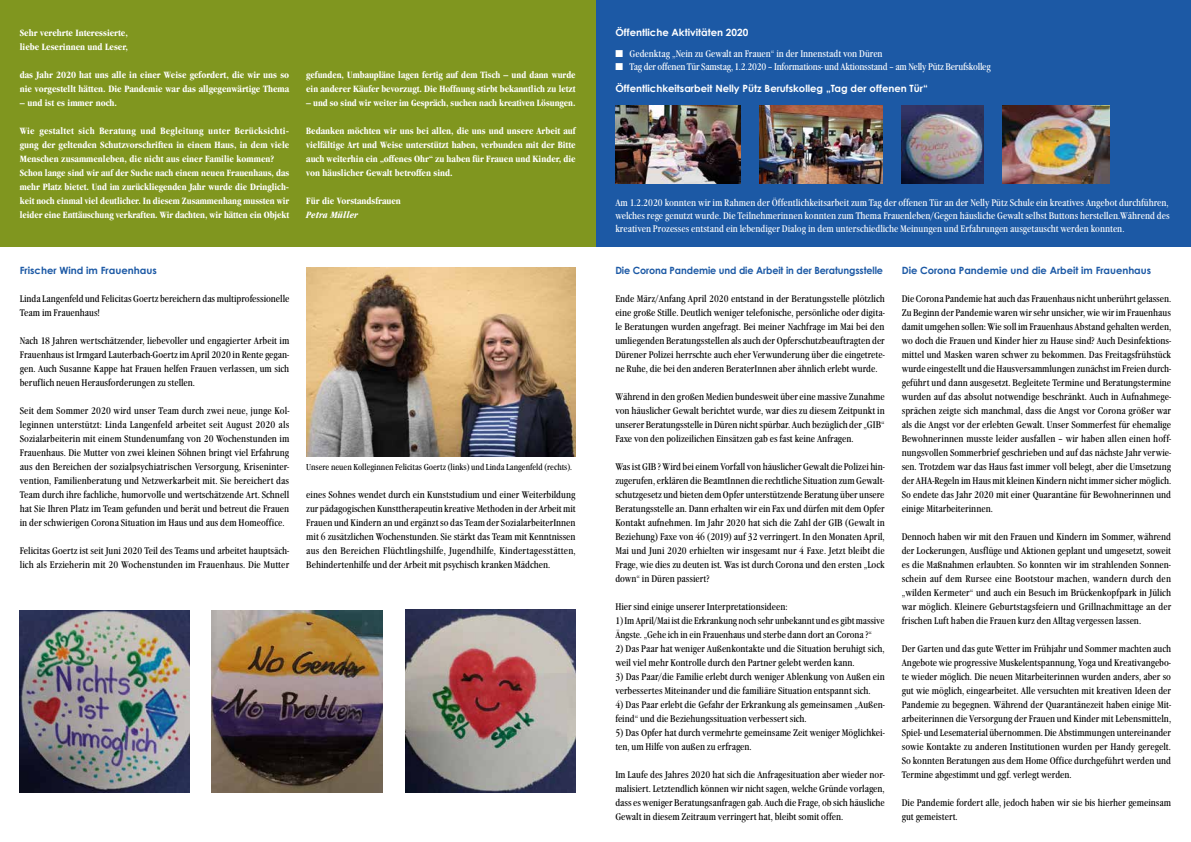
<style>
.page{position:relative;width:1191px;height:842px;background:#fff}
.page>*{position:absolute;margin:0;border:0;box-sizing:border-box;transform-origin:0 0}
.t1{font:10px/14px "Garamond Condensed";color:#000;text-align:justify}
.t2{font:700 condensed 10px/14px "Garamond";color:#fff}
.t3{font:10px/13px "Garamond Condensed";letter-spacing:-.005em;color:#fff;text-align:justify}
.t4{font:700 10px "Century Gothic Std";color:#fff}
.t5{font:700 10px "Century Gothic Std";color:#1c59a5}
.t6{font:700 10px "Century Gothic Std";color:#1c59a5;scale:.96 1}
.t7{font:italic 700 condensed 10px "Garamond";color:#fff}
.t8{font:9px "Garamond Condensed";color:#000}
</style>
<div class="page">
<div style="left:595px;top:0;width:596px;height:246px;background:#1c59a5"></div>
<div style="left:0;top:0;width:595px;height:246px;background:#80961f"></div>
<img style="left:306px;top:267px;width:269px;height:189px">
<img style="left:615px;top:106px;width:125px;height:78px">
<img style="left:759px;top:106px;width:123px;height:78px">
<img style="left:901px;top:106px;width:82px;height:78px">
<img style="left:1002px;top:106px;width:107px;height:78px">
<img style="left:405px;top:610px;width:170px;height:182px">
<img style="left:212px;top:610px;width:170px;height:182px">
<img style="left:20px;top:610px;width:170px;height:182px">
<p class="t2" style="left:20px;top:26px;width:110px">Sehr verehrte Interessierte, liebe Leserinnen und Leser,</p>
<p class="t2" style="left:20px;top:68px;width:271px">das Jahr 2020 hat uns alle in einer Weise gefordert, die wir uns so nie vorgestellt hätten. Die Pandemie war das allgegenwärtige Thema</p>
<p class="t2" style="left:20px;top:96px;width:99px">– und ist es immer noch.</p>
<p class="t2" style="left:20px;top:124px;width:271px">Wie gestaltet sich Beratung und Begleitung unter Berücksichti&shy;gung der geltenden Schutzvorschriften in einem Haus, in dem viele Menschen zusammenleben, die nicht aus einer Familie kommen?<br>Schon lange sind wir auf der Suche nach einem neuen Frauenhaus, das mehr Platz bietet. Und im zurückliegenden Jahr wurde die Dringlich&shy;keit noch einmal viel deutlicher. In diesem Zusammenhang mussten wir leider eine Enttäuschung verkraften. Wir dachten, wir hätten ein Objekt</p>
<p class="t2" style="left:306px;top:68px;width:271px">gefunden, Umbaupläne lagen fertig auf dem Tisch – und dann wurde ein anderer Käufer bevorzugt. Die Hoffnung stirbt bekanntlich zu letzt</p>
<p class="t2" style="left:306px;top:96px;width:271px">– und so sind wir weiter im Gespräch, suchen nach kreativen Lösungen.</p>
<p class="t2" style="left:306px;top:124px;width:271px;text-align:justify">Bedanken möchten wir uns bei allen, die uns und unsere Arbeit auf vielfältige Art und Weise unterstützt haben, verbunden mit der Bitte auch weiterhin ein „offenes Ohr“ zu haben für Frauen und Kinder, die von häuslicher Gewalt betroffen sind.</p>
<p class="t2" style="left:306px;top:194px;width:96px">Für die Vorstandsfrauen</p>
<p class="t7" style="left:306px;top:209px;width:53px">Petra Müller</p>
<p class="t5" style="left:20px;top:264px;width:138px">Frischer Wind im Frauenhaus</p>
<p class="t1" style="left:20px;top:292px;width:271px">Linda Langenfeld und Felicitas Goertz bereichern das multiprofessionelle<br>Team im Frauenhaus!</p>
<p class="t1" style="left:20px;top:334px;width:271px">Nach 18 Jahren wertschätzender, liebevoller und engagierter Arbeit im Frauenhaus ist Irmgard Lauterbach-Goertz im April 2020 in Rente gegan&shy;gen. Auch Susanne Kappe hat Frauen helfen Frauen verlassen, um sich beruflich neuen Herausforderungen zu stellen.</p>
<p class="t1" style="left:20px;top:404px;width:271px">Seit dem Sommer 2020 wird unser Team durch zwei neue, junge Kol&shy;leginnen unterstützt: Linda Langenfeld arbeitet seit August 2020 als Sozialarbeiterin mit einem Stundenumfang von 20 Wochenstunden im Frauenhaus. Die Mutter von zwei kleinen Söhnen bringt viel Erfahrung aus den Bereichen der sozialpsychiatrischen Versorgung, Kriseninter&shy;vention, Familienberatung und Netzwerkarbeit mit. Sie bereichert das Team durch ihre fachliche, humorvolle und wertschätzende Art. Schnell hat Sie Ihren Platz im Team gefunden und berät und betreut die Frauen in der schwierigen Corona Situation im Haus und aus dem Homeoffice.</p>
<p class="t1" style="left:20px;top:544px;width:271px">Felicitas Goertz ist seit Juni 2020 Teil des Teams und arbeitet hauptsäch&shy;lich als Erzieherin mit 20 Wochenstunden im Frauenhaus. Die Mutter</p>
<p class="t8" style="left:306px;top:462px;width:267px">Unsere neuen Kolleginnen Felicitas Goertz (links) und Linda Langenfeld (rechts).</p>
<p class="t1" style="left:306px;top:488px;width:271px">eines Sohnes wendet durch ein Kunststudium und einer Weiterbildung zur pädagogischen Kunsttherapeutin kreative Methoden in der Arbeit mit Frauen und Kindern an und ergänzt so das Team der SozialarbeiterInnen mit 6 zusätzlichen Wochenstunden. Sie stärkt das Team mit Kenntnissen aus den Bereichen Flüchtlingshilfe, Jugendhilfe, Kindertagesstätten, Behindertenhilfe und der Arbeit mit psychisch kranken Mädchen.</p>
<p class="t4" style="left:615px;top:26px;width:134px">Öffentliche Aktivitäten 2020</p>
<p class="t3" style="left:615px;top:47px;width:269px">■ Gedenktag „Nein zu Gewalt an Frauen“ in der Innenstadt von Düren</p>
<p class="t3" style="left:615px;top:60px;width:377px">■ Tag der offenen Tür Samstag, 1.2.2020 – Informations- und Aktionsstand – am Nelly Pütz Berufskolleg</p>
<p class="t4" style="left:615px;top:82px;width:314px">Öffentlichkeitsarbeit Nelly Pütz Berufskolleg „Tag der offenen Tür“</p>
<p class="t3" style="left:615px;top:196px;width:556px">Am 1.2.2020 konnten wir im Rahmen der Öffentlichkeitsarbeit zum Tag der offenen Tür an der Nelly Pütz Schule ein kreatives Angebot durchführen, welches rege genutzt wurde. Die Teilnehmerinnen konnten zum Thema Frauenleben/Gegen häusliche Gewalt selbst Buttons herstellen.Während des kreativen Prozesses entstand ein lebendiger Dialog in dem unterschiedliche Meinungen und Erfahrungen ausgetauscht werden konnten.</p>
<p class="t6" style="left:615px;top:264px;width:280px">Die Corona Pandemie und die Arbeit in der Beratungsstelle</p>
<p class="t1" style="left:615px;top:292px;width:271px">Ende März/Anfang April 2020 entstand in der Beratungsstelle plötzlich eine große Stille. Deutlich weniger telefonische, persönliche oder digita&shy;le Beratungen wurden angefragt. Bei meiner Nachfrage im Mai bei den umliegenden Beratungsstellen als auch der Opferschutzbeauftragten der Dürener Polizei herrschte auch eher Verwunderung über die eingetrete&shy;ne Ruhe, die bei den anderen BeraterInnen aber ähnlich erlebt wurde.</p>
<p class="t1" style="left:615px;top:390px;width:271px">Während in den großen Medien bundesweit über eine massive Zunahme von häuslicher Gewalt berichtet wurde, war dies zu diesem Zeitpunkt in unserer Beratungsstelle in Düren nicht spürbar. Auch bezüglich der „GIB“ Faxe von den polizeilichen Einsätzen gab es fast keine Anfragen.</p>
<p class="t1" style="left:615px;top:460px;width:271px">Was ist GIB ? Wird bei einem Vorfall von häuslicher Gewalt die Polizei hin&shy;zugerufen, erklären die BeamtInnen die rechtliche Situation zum Gewalt&shy;schutzgesetz und bieten dem Opfer unterstützende Beratung über unsere Beratungsstelle an. Dann erhalten wir ein Fax und dürfen mit dem Opfer Kontakt aufnehmen. Im Jahr 2020 hat sich die Zahl der GIB (Gewalt in Beziehung) Faxe von 46 (2019) auf 32 verringert. In den Monaten April, Mai und Juni 2020 erhielten wir insgesamt nur 4 Faxe. Jetzt bleibt die Frage, wie dies zu deuten ist. Was ist durch Corona und den ersten „Lock down“ in Düren passiert?</p>
<p class="t1" style="left:615px;top:600px;width:174px">Hier sind einige unserer Interpretationsideen:</p>
<p class="t1" style="left:615px;top:614px;width:271px">1) Im April/Mai ist die Erkrankung noch sehr unbekannt und es gibt massive<br>Ängste. „Gehe ich in ein Frauenhaus und sterbe dann dort an Corona ?“</p>
<p class="t1" style="left:615px;top:642px;width:271px">2) Das Paar hat weniger Außenkontakte und die Situation beruhigt sich, weil viel mehr Kontrolle durch den Partner gelebt werden kann.</p>
<p class="t1" style="left:615px;top:670px;width:271px">3) Das Paar/die Familie erlebt durch weniger Ablenkung von Außen ein verbessertes Miteinander und die familiäre Situation entspannt sich.</p>
<p class="t1" style="left:615px;top:698px;width:271px">4) Das Paar erlebt die Gefahr der Erkrankung als gemeinsamen „Außen&shy;feind“ und die Beziehungssituation verbessert sich.</p>
<p class="t1" style="left:615px;top:726px;width:271px">5) Das Opfer hat durch vermehrte gemeinsame Zeit weniger Möglichkei&shy;ten, um Hilfe von außen zu erfragen.</p>
<p class="t1" style="left:615px;top:768px;width:271px">Im Laufe des Jahres 2020 hat sich die Anfragesituation aber wieder nor&shy;malisiert. Letztendlich können wir nicht sagen, welche Gründe vorlagen, dass es weniger Beratungsanfragen gab. Auch die Frage, ob sich häusliche Gewalt in diesem Zeitraum verringert hat, bleibt somit offen.</p>
<p class="t5" style="left:901px;top:264px;width:251px">Die Corona Pandemie und die Arbeit im Frauenhaus</p>
<p class="t1" style="left:901px;top:292px;width:271px">Die Corona Pandemie hat auch das Frauenhaus nicht unberührt gelassen.<br>Zu Beginn der Pandemie waren wir sehr unsicher, wie wir im Frauenhaus damit umgehen sollen: Wie soll im Frauenhaus Abstand gehalten werden, wo doch die Frauen und Kinder hier zu Hause sind? Auch Desinfektions&shy;mittel und Masken waren schwer zu bekommen. Das Freitagsfrühstück wurde eingestellt und die Hausversammlungen zunächst im Freien durch&shy;geführt und dann ausgesetzt. Begleitete Termine und Beratungstermine wurden auf das absolut notwendige beschränkt. Auch in Aufnahmege&shy;sprächen zeigte sich manchmal, dass die Angst vor Corona größer war als die Angst vor der erlebten Gewalt. Unser Sommerfest für ehemalige Bewohnerinnen musste leider ausfallen – wir haben allen einen hoff&shy;nungsvollen Sommerbrief geschrieben und auf das nächste Jahr verwie&shy;sen. Trotzdem war das Haus fast immer voll belegt, aber die Umsetzung der AHA-Regeln im Haus mit kleinen Kindern nicht immer sicher möglich.<br>So endete das Jahr 2020 mit einer Quarantäne für Bewohnerinnen und einige Mitarbeiterinnen.</p>
<p class="t1" style="left:901px;top:530px;width:271px">Dennoch haben wir mit den Frauen und Kindern im Sommer, während der Lockerungen, Ausflüge und Aktionen geplant und umgesetzt, soweit es die Maßnahmen erlaubten. So konnten wir im strahlenden Sonnen&shy;schein auf dem Rursee eine Bootstour machen, wandern durch den „wilden Kermeter“ und auch ein Besuch im Brückenkopfpark in Jülich war möglich. Kleinere Geburtstagsfeiern und Grillnachmittage an der frischen Luft haben die Frauen kurz den Alltag vergessen lassen.</p>
<p class="t1" style="left:901px;top:642px;width:271px">Der Garten und das gute Wetter im Frühjahr und Sommer machten auch Angebote wie progressive Muskelentspannung, Yoga und Kreativangebo&shy;te wieder möglich. Die neuen Mitarbeiterinnen wurden anders, aber so gut wie möglich, eingearbeitet. Alle versuchten mit kreativen Ideen der Pandemie zu begegnen. Während der Quarantänezeit haben einige Mit&shy;arbeiterinnen die Versorgung der Frauen und Kinder mit Lebensmitteln, Spiel- und Lesematerial übernommen. Die Abstimmungen untereinander sowie Kontakte zu anderen Institutionen wurden per Handy geregelt.<br>So konnten Beratungen aus dem Home Office durchgeführt werden und Termine abgestimmt und ggf. verlegt werden.</p>
<p class="t1" style="left:901px;top:796px;width:271px">Die Pandemie fordert alle, jedoch haben wir sie bis hierher gemeinsam gut gemeistert.</p>
</div>
